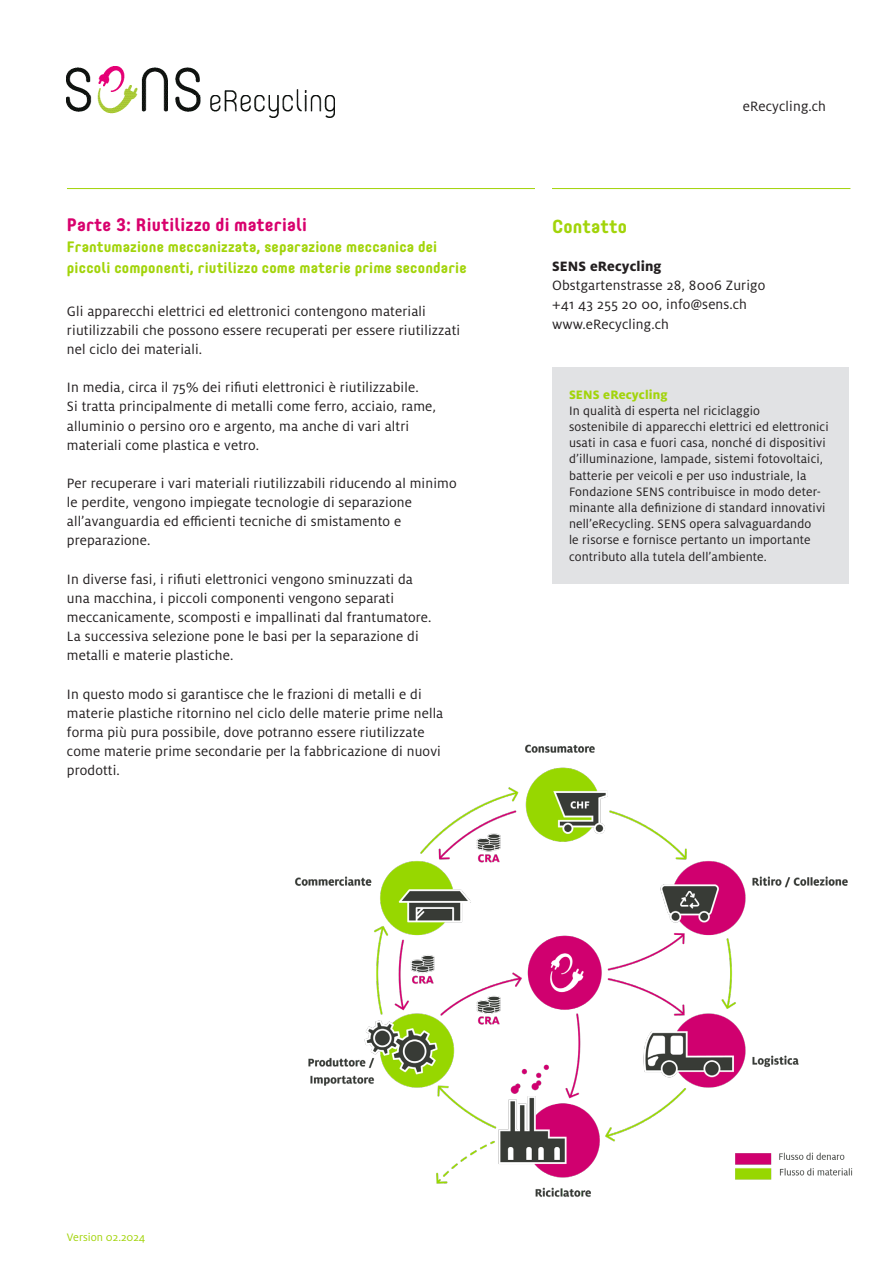
<style>
.page{position:relative;width:893px;height:1263px;background:#fff}
.page>*{position:absolute;margin:0;border:0;box-sizing:border-box;transform-origin:0 0}
.t1{font:700 18.75px "Core Mellow 65";letter-spacing:.01em;color:#a2d40a}
.t2{font:700 18px "Core Mellow 65";letter-spacing:.01em;color:#d8006d}
.t3{font:15px/19.2px "Milo OT";letter-spacing:.01em;color:#231f20}
.t4{font:700 15px/21px "Core Mellow 65";letter-spacing:.01em;color:#a2d40a}
.t5{font:800 15px "Milo OT";letter-spacing:.01em;color:#231f20}
.t6{font:13.5px/16.2px "Milo OT";letter-spacing:.01em;color:#231f20}
.t7{font:800 13.5px "Milo OT";letter-spacing:.01em;color:#a2d40a}
.t8{font:12px "Milo OT";color:#a2d40a}
</style>
<div class="page">
<img style="left:67px;top:67px;width:268px;height:50px">
<img style="left:295px;top:744px;width:558px;height:453px">
<hr style="left:67px;top:188px;width:468px;height:1px;background:#a2d40a">
<hr style="left:552px;top:188px;width:298px;height:1px;background:#a2d40a">
<div style="left:552px;top:367px;width:296px;height:217px;background:#e1e2e4"></div>
<p class="t2" style="left:67px;top:211px;width:242px">Parte 3: Riutilizzo di materiali</p>
<p class="t4" style="left:67px;top:235px;width:401px">Frantumazione meccanizzata, separazione meccanica dei piccoli componenti, riutilizzo come materie prime secondarie</p>
<p class="t3" style="left:67px;top:302px;width:395px">Gli apparecchi elettrici ed elettronici contengono materiali riutilizzabili che possono essere recuperati per essere riutilizzati nel ciclo dei materiali.</p>
<p class="t3" style="left:67px;top:378px;width:371px">In media, circa il 75% dei rifiuti elettronici è riutilizzabile.<br>Si tratta principalmente di metalli come ferro, acciaio, rame, alluminio o persino oro e argento, ma anche di vari altri materiali come plastica e vetro.</p>
<p class="t3" style="left:67px;top:474px;width:391px">Per recuperare i vari materiali riutilizzabili riducendo al minimo le perdite, vengono impiegate tecnologie di separazione all’avanguardia ed efficienti tecniche di smistamento e preparazione.</p>
<p class="t3" style="left:67px;top:569px;width:366px">In diverse fasi, i rifiuti elettronici vengono sminuzzati da una macchina, i piccoli componenti vengono separati meccanicamente, scomposti e impallinati dal frantumatore.<br>La successiva selezione pone le basi per la separazione di metalli e materie plastiche.</p>
<p class="t3" style="left:67px;top:684px;width:378px">In questo modo si garantisce che le frazioni di metalli e di materie plastiche ritornino nel ciclo delle materie prime nella forma più pura possibile, dove potranno essere riutilizzate come materie prime secondarie per la fabbricazione di nuovi prodotti.</p>
<p class="t3" style="left:743px;top:97px;width:85px">eRecycling.ch</p>
<p class="t1" style="left:552px;top:212px;width:77px">Contatto</p>
<p class="t5" style="left:552px;top:258px;width:111px">SENS eRecycling</p>
<p class="t3" style="left:552px;top:276px;width:215px">Obstgartenstrasse 28, 8006 Zurigo +41 43 255 20 00, info@sens.ch www.eRecycling.ch</p>
<p class="t7" style="left:569px;top:387px;width:100px">SENS eRecycling</p>
<p class="t6" style="left:569px;top:403px;width:261px">In qualità di esperta nel riciclaggio<br>sostenibile di apparecchi elettrici ed elettronici usati in casa e fuori casa, nonché di dispositivi d’illuminazione, lampade, sistemi fotovoltaici, batterie per veicoli e per uso industriale, la Fondazione SENS contribuisce in modo deter&shy;minante alla definizione di standard innovativi nell’eRecycling. SENS opera salvaguardando<br>le risorse e fornisce pertanto un importante contributo alla tutela dell’ambiente.</p>
<p class="t8" style="left:67px;top:1230px;width:80px">Version 02.2024</p>
</div>
